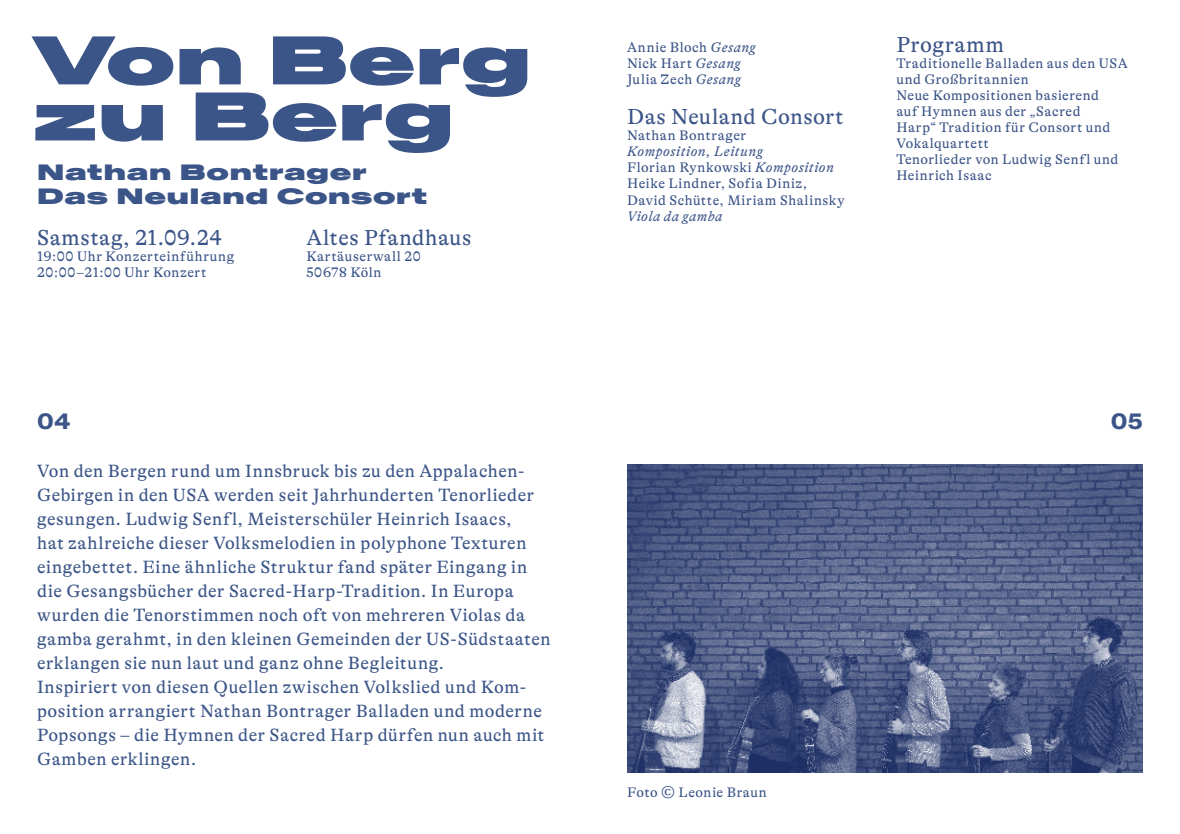
<style>
.page{position:relative;width:1180px;height:834px;background:#fff}
.page>*{position:absolute;margin:0;border:0;box-sizing:border-box;transform-origin:0 0}
.t1{font:68px/56px "Baikal VAR";color:#3c5588}
.t2{font:22px "GT Alpina";letter-spacing:.025em;color:#3c5588}
.t3{font:22px/24px "Baikal Ult Exp Ext Blk";letter-spacing:.03em;color:#3c5588}
.t4{font:22px "Baikal VAR";color:#3c5588}
.t5{font:18px/24px "GT Alpina";letter-spacing:.025em;color:#3c5588}
.t6{font:14px/16px "GT Alpina";letter-spacing:.04em;color:#3c5588}
.t7{font:italic 14px "GT Alpina";letter-spacing:.035em;color:#3c5588}
.s1{font-style:italic}
</style>
<div class="page">
<img style="left:627px;top:464px;width:515px;height:308px">
<h1 class="t1" style="left:32px;top:30px;width:500px">Von Berg zu Berg</h1>
<p class="t3" style="left:37px;top:163px;width:392px">Nathan Bontrager<br>Das Neuland Consort</p>
<p class="t2" style="left:37px;top:225px;width:186px">Samstag, 21.09.24</p>
<p class="t6" style="left:37px;top:248px;width:199px">19:00 Uhr Konzerteinführung<br>20:00–21:00 Uhr Konzert</p>
<p class="t2" style="left:306px;top:225px;width:166px">Altes Pfandhaus</p>
<p class="t6" style="left:306px;top:248px;width:116px">Kartäuserwall 20<br>50678 Köln</p>
<p class="t6" style="left:627px;top:40px;width:130px">Annie Bloch <span class="s1">Gesang<br></span>Nick Hart <span class="s1">Gesang<br></span>Julia Zech <span class="s1">Gesang</span></p>
<p class="t2" style="left:627px;top:105px;width:218px">Das Neuland Consort</p>
<p class="t6" style="left:627px;top:128px;width:121px">Nathan Bontrager</p>
<p class="t6" style="left:627px;top:144px;width:219px"><span class="s1">Komposition, Leitung<br></span>Florian Rynkowski <span class="s1">Komposition<br></span>Heike Lindner, Sofia Diniz,<br>David Schütte, Miriam Shalinsky</p>
<p class="t7" style="left:627px;top:208px;width:97px">Viola da gamba</p>
<p class="t2" style="left:896px;top:33px;width:109px">Programm</p>
<p class="t6" style="left:896px;top:56px;width:233px">Traditionelle Balladen aus den USA und Großbritannien<br>Neue Kompositionen basierend<br>auf Hymnen aus der „Sacred<br>Harp“ Tradition für Consort und<br>Vokalquartett<br>Tenorlieder von Ludwig Senfl und<br>Heinrich Isaac</p>
<p class="t4" style="left:37px;top:407px;width:35px">04</p>
<p class="t4" style="left:1110px;top:407px;width:34px">05</p>
<p class="t5" style="left:37px;top:458px;width:515px">Von den Bergen rund um Innsbruck bis zu den Appalachen-Gebirgen in den USA werden seit Jahrhunderten Tenorlieder gesungen. Ludwig Senfl, Meisterschüler Heinrich Isaacs,<br>hat zahlreiche dieser Volksmelodien in polyphone Texturen eingebettet. Eine ähnliche Struktur fand später Eingang in die Gesangsbücher der Sacred-Harp-Tradition. In Europa wurden die Tenorstimmen noch oft von mehreren Violas da gamba gerahmt, in den kleinen Gemeinden der US-Südstaaten erklangen sie nun laut und ganz ohne Begleitung.<br>Inspiriert von diesen Quellen zwischen Volkslied und Kom&shy;position arrangiert Nathan Bontrager Balladen und moderne Popsongs – die Hymnen der Sacred Harp dürfen nun auch mit Gamben erklingen.</p>
<p class="t6" style="left:627px;top:784px;width:141px">Foto © Leonie Braun</p>
</div>
